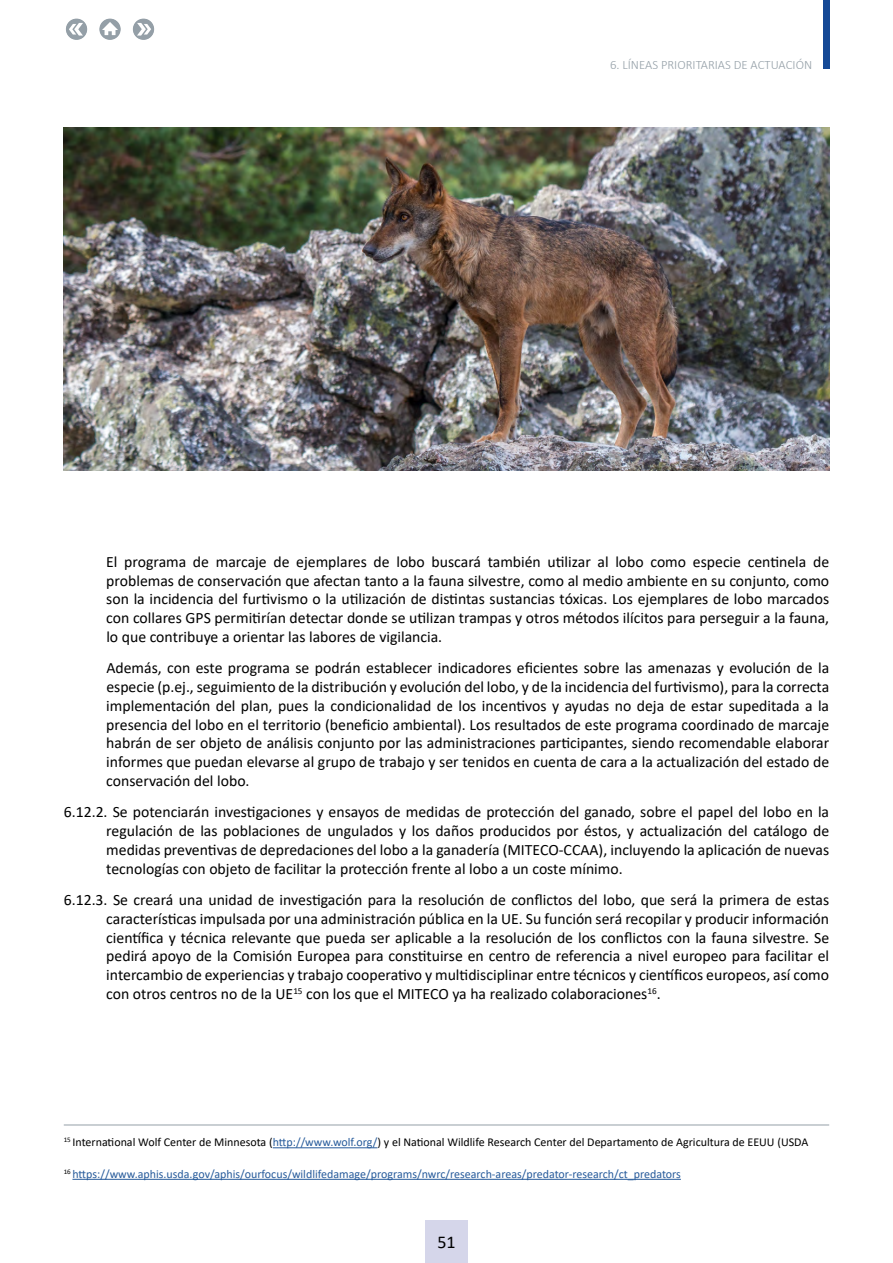
<style>
.page{position:relative;width:893px;height:1263px;background:#fff}
.page>*{position:absolute;margin:0;border:0;box-sizing:border-box;transform-origin:0 0}
.t1{font:18px "Calibri";color:#000}
.t2{font:15.75px/18.8px "Calibri";color:#000;text-align:justify}
.t3{font:300 12.75px "Calibri";color:#949fa7}
.t4{font:12px "Calibri";color:#000}
.t5{font:12px "Calibri";color:#275b9b}
.s1{color:#275b9b}
</style>
<div class="page">
<div style="left:823px;top:0;width:6px;height:69px;background:#154996"></div>
<div style="left:425px;top:1220px;width:43px;height:43px;background:#d5d6ea"></div>
<svg style="left:133px;top:19px;width:21px;height:21px"></svg>
<div style="left:133px;top:19px;width:21px;height:20px;background:#949fa7;border-radius:50%"></div>
<svg style="left:137px;top:23px;width:14px;height:13px"></svg>
<svg style="left:66px;top:19px;width:21px;height:21px"></svg>
<div style="left:66px;top:19px;width:21px;height:20px;background:#949fa7;border-radius:50%"></div>
<svg style="left:69px;top:23px;width:14px;height:13px"></svg>
<svg style="left:99px;top:19px;width:22px;height:21px"></svg>
<div style="left:100px;top:19px;width:20px;height:20px;background:#949fa7;border-radius:50%"></div>
<svg style="left:102px;top:22px;width:16px;height:13px"></svg>
<hr style="left:64px;top:1125px;width:765px;height:1px;background:#949fa7">
<hr style="left:273px;top:1147px;width:104px;height:1px;background:#275b9b">
<hr style="left:72px;top:1179px;width:609px;height:1px;background:#275b9b">
<img style="left:64px;top:128px;width:765px;height:342px">
<p class="t3" style="left:610px;top:56px;width:204px">6. LÍNEAS PRIORITARIAS DE ACTUACIÓN</p>
<p class="t2" style="left:106px;top:552px;width:724px">El programa de marcaje de ejemplares de lobo buscará también utilizar al lobo como especie centinela de problemas de conservación que afectan tanto a la fauna silvestre, como al medio ambiente en su conjunto, como son la incidencia del furtivismo o la utilización de distintas sustancias tóxicas. Los ejemplares de lobo marcados con collares GPS permitirían detectar donde se utilizan trampas y otros métodos ilícitos para perseguir a la fauna, lo que contribuye a orientar las labores de vigilancia.</p>
<p class="t2" style="left:106px;top:658px;width:724px">Además, con este programa se podrán establecer indicadores eficientes sobre las amenazas y evolución de la especie (p.ej., seguimiento de la distribución y evolución del lobo, y de la incidencia del furtivismo), para la correcta implementación del plan, pues la condicionalidad de los incentivos y ayudas no deja de estar supeditada a la presencia del lobo en el territorio (beneficio ambiental). Los resultados de este programa coordinado de marcaje habrán de ser objeto de análisis conjunto por las administraciones participantes, siendo recomendable elaborar informes que puedan elevarse al grupo de trabajo y ser tenidos en cuenta de cara a la actualización del estado de conservación del lobo.</p>
<p class="t2" style="left:106px;top:802px;width:724px;text-indent:-43px">6.12.2. Se potenciarán investigaciones y ensayos de medidas de protección del ganado, sobre el papel del lobo en la regulación de las poblaciones de ungulados y los daños producidos por éstos, y actualización del catálogo de medidas preventivas de depredaciones del lobo a la ganadería (MITECO-CCAA), incluyendo la aplicación de nuevas tecnologías con objeto de facilitar la protección frente al lobo a un coste mínimo.</p>
<p class="t2" style="left:106px;top:890px;width:724px;text-indent:-43px">6.12.3. Se creará una unidad de investigación para la resolución de conflictos del lobo, que será la primera de estas características impulsada por una administración pública en la UE. Su función será recopilar y producir información científica y técnica relevante que pueda ser aplicable a la resolución de los conflictos con la fauna silvestre. Se pedirá apoyo de la Comisión Europea para constituirse en centro de referencia a nivel europeo para facilitar el intercambio de experiencias y trabajo cooperativo y multidisciplinar entre técnicos y científicos europeos, así como con otros centros no de la UE<sup>15</sup> con los que el MITECO ya ha realizado colaboraciones<sup>16</sup>.</p>
<p class="t4" style="left:64px;top:1134px;width:746px"><sup>15</sup> International Wolf Center de Minnesota (<span class="s1">http://www.wolf.org/</span>) y el National Wildlife Research Center del Departamento de Agricultura de EEUU (USDA</p>
<p class="t5" style="left:64px;top:1165px;width:619px"><sup>16</sup> https://www.aphis.usda.gov/aphis/ourfocus/wildlifedamage/programs/nwrc/research-areas/predator-research/ct_predators</p>
<p class="t1" style="left:437px;top:1230px;width:20px">51</p>
</div>
